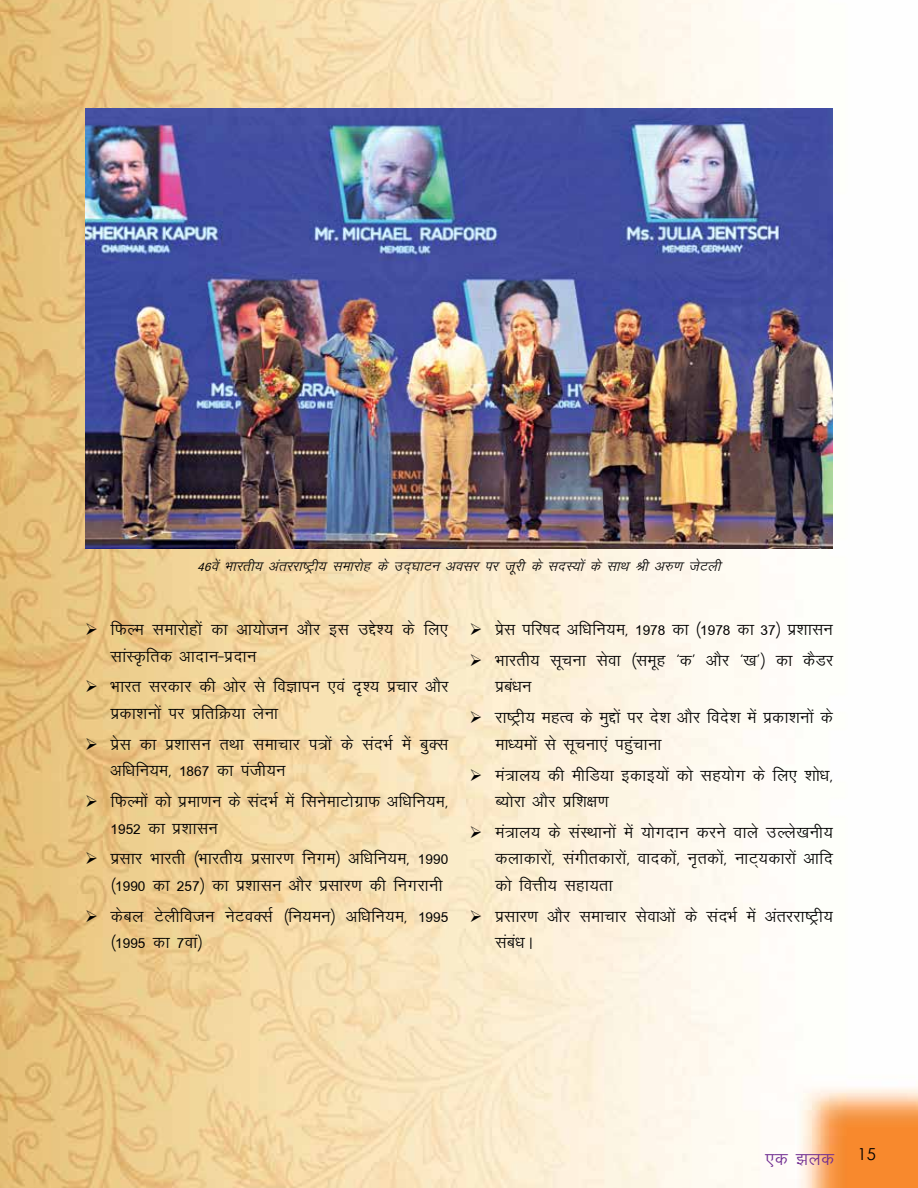
<style>
.page{position:relative;width:918px;height:1188px;background:#fff}
.page>*{position:absolute;margin:0;border:0;box-sizing:border-box;transform-origin:0 0}
.t1{font:21px "Kruti Dev 010";color:#6f2c91}
.t2{font:19.5px/26.5px "Kruti Dev 010";color:#000}
.t3{font:italic 16.5px "Kruti Dev 010";color:#000}
</style>
<div class="page">
<img style="left:0;top:0;width:918px;height:1188px">
<img style="left:85px;top:108px;width:748px;height:441px">
<svg style="left:483px;top:781px;width:16px;height:1px"></svg>
<svg style="left:483px;top:838px;width:16px;height:1px"></svg>
<svg style="left:483px;top:922px;width:16px;height:1px"></svg>
<p class="t3" style="left:198px;top:558px;width:524px">46osa Hkkjrh; varjjk"Vªh; lekjksg ds mn~?kkVu volj ij twjh ds lnL;ksa ds lkFk Jh v#.k tsVyh</p>
<p class="t2" style="left:111px;top:616px;width:339px;text-indent:-26px">➢ fQYe lekjksgksa dk vk;kstu vkSj bl mís'; ds fy, lkaLÑfrd vknku&amp;iznku</p>
<p class="t2" style="left:111px;top:674px;width:339px;text-indent:-26px">➢ Hkkjr ljdkj dh vksj ls foKkiu ,oa n`'; izpkj vkSj izdk'kuksa ij izfrfØ;k ysuk</p>
<p class="t2" style="left:111px;top:731px;width:339px;text-indent:-26px">➢ izsl dk iz'kklu rFkk lekpkj i=ksa ds lanHkZ esa cqDl vfèkfu;e] 1867 dk iath;u</p>
<p class="t2" style="left:111px;top:788px;width:339px;text-indent:-26px">➢ fQYeksa dks izek.ku ds lanHkZ esa flusekVksxzkQ vfèkfu;e]<br>1952 dk iz'kklu</p>
<p class="t2" style="left:85px;top:846px;width:365px;text-align:right">➢ izlkj Hkkjrh ¼Hkkjrh; izlkj.k fuxe½ vfèkfu;e] 1990 ¼1990 dk 257½ dk iz'kklu vkSj izlkj.k dh fuxjkuh</p>
<p class="t2" style="left:111px;top:903px;width:339px;text-indent:-26px">➢ dscy Vsyhfotu usVoDlZ ¼fu;eu½ vf/kfu;e] 1995 ¼1995 dk 7oka½</p>
<p class="t2" style="left:470px;top:616px;width:365px">➢ izsl ifj"kn vfèkfu;e] 1978 dk ¼1978 dk 37½ iz'kklu</p>
<p class="t2" style="left:495px;top:647px;width:339px;text-indent:-26px">➢ Hkkjrh; lwpuk lsok ¼lewg ^d* vkSj ^[k*½ dk dSMj izcaèku</p>
<p class="t2" style="left:495px;top:705px;width:339px;text-indent:-26px">➢ jk"Vªh; egRo ds eqíksa ij ns'k vkSj fons'k esa izdk'kuksa ds ekè;eksa ls lwpuk,a igqapkuk</p>
<p class="t2" style="left:495px;top:762px;width:339px;text-indent:-26px">➢ ea=ky; dh ehfM;k bdkb;ksa dks lg;ksx ds fy, 'kksèk]<br>C;ksjk vkSj izf'k{k.k</p>
<p class="t2" style="left:495px;top:819px;width:339px;text-align:justify;text-indent:-26px">➢ ea=ky; ds laLFkkuksa esa ;ksxnku djus okys mYys[kuh; dykdkjksa] laxhrdkjksa] okndksa] u`rdksa] ukV~;dkjksa vkfn dks foÙkh; lgk;rk</p>
<p class="t2" style="left:495px;top:903px;width:339px;text-indent:-26px">➢ izlkj.k vkSj lekpkj lsokvksa ds lanHkZ esa varjjk"Vªh; lacaèkA</p>
<p class="t1" style="left:765px;top:1148px;width:112px">,d &gt;yd <sup>15</sup></p>
</div>
